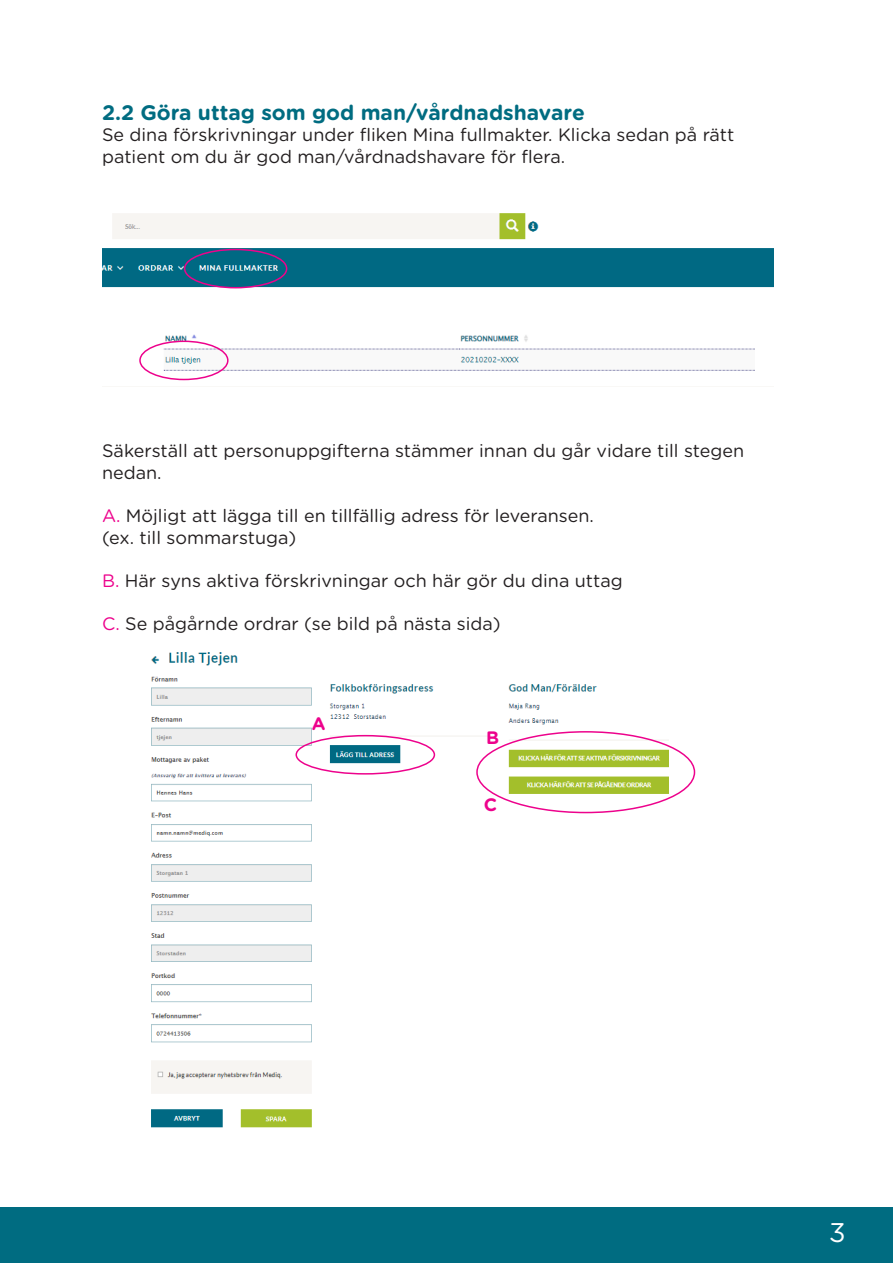
<style>
.page{position:relative;width:893px;height:1263px;background:#fff}
.page>*{position:absolute;margin:0;border:0;box-sizing:border-box;transform-origin:0 0}
.t1{font:27px "Gotham Rounded";color:#fff}
.t2{font:700 21px "Gotham Rounded";color:#006c81}
.t3{font:18px/21.6px "Gotham Rounded";color:#231f20}
.t4{font:700 18px "Gotham Rounded";color:#ed028c}
.s1{color:#ed028c}
</style>
<div class="page">
<div style="left:0;top:1208px;width:893px;height:55px;background:#006c81"></div>
<img style="left:102px;top:213px;width:672px;height:168px">
<div style="left:184px;top:249px;width:103px;height:39px;border:2px solid #ed028c;border-radius:50%"></div>
<div style="left:139px;top:341px;width:90px;height:39px;border:2px solid #ed028c;border-radius:50%"></div>
<img style="left:151px;top:652px;width:517px;height:476px">
<div style="left:476px;top:731px;width:219px;height:82px;border:2px solid #ed028c;border-radius:50%"></div>
<div style="left:295px;top:735px;width:140px;height:40px;border:2px solid #ed028c;border-radius:50%"></div>
<p class="t2" style="left:102px;top:97px;width:484px">2.2 Göra uttag som god man/vårdnadshavare</p>
<p class="t3" style="left:102px;top:123px;width:634px">Se dina förskrivningar under fliken Mina fullmakter. Klicka sedan på rätt</p>
<p class="t3" style="left:102px;top:145px;width:465px">patient om du är god man/vårdnadshavare för flera.</p>
<p class="t3" style="left:102px;top:439px;width:644px">Säkerställ att personuppgifterna stämmer innan du går vidare till stegen nedan.</p>
<p class="t3" style="left:102px;top:504px;width:493px"><span class="s1">A.</span> Möjligt att lägga till en tillfällig adress för leveransen.</p>
<p class="t3" style="left:102px;top:526px;width:196px">(ex. till sommarstuga)</p>
<p class="t3" style="left:102px;top:569px;width:522px"><span class="s1">B.</span> Här syns aktiva förskrivningar och här gör du dina uttag</p>
<p class="t3" style="left:102px;top:612px;width:400px"><span class="s1">C.</span> Se pågårnde ordrar (se bild på nästa sida)</p>
<p class="t4" style="left:312px;top:710px;width:15px">A</p>
<p class="t4" style="left:486px;top:725px;width:14px">B</p>
<p class="t4" style="left:484px;top:791px;width:15px">C</p>
<p class="t1" style="left:829px;top:1214px;width:18px">3</p>
</div>
